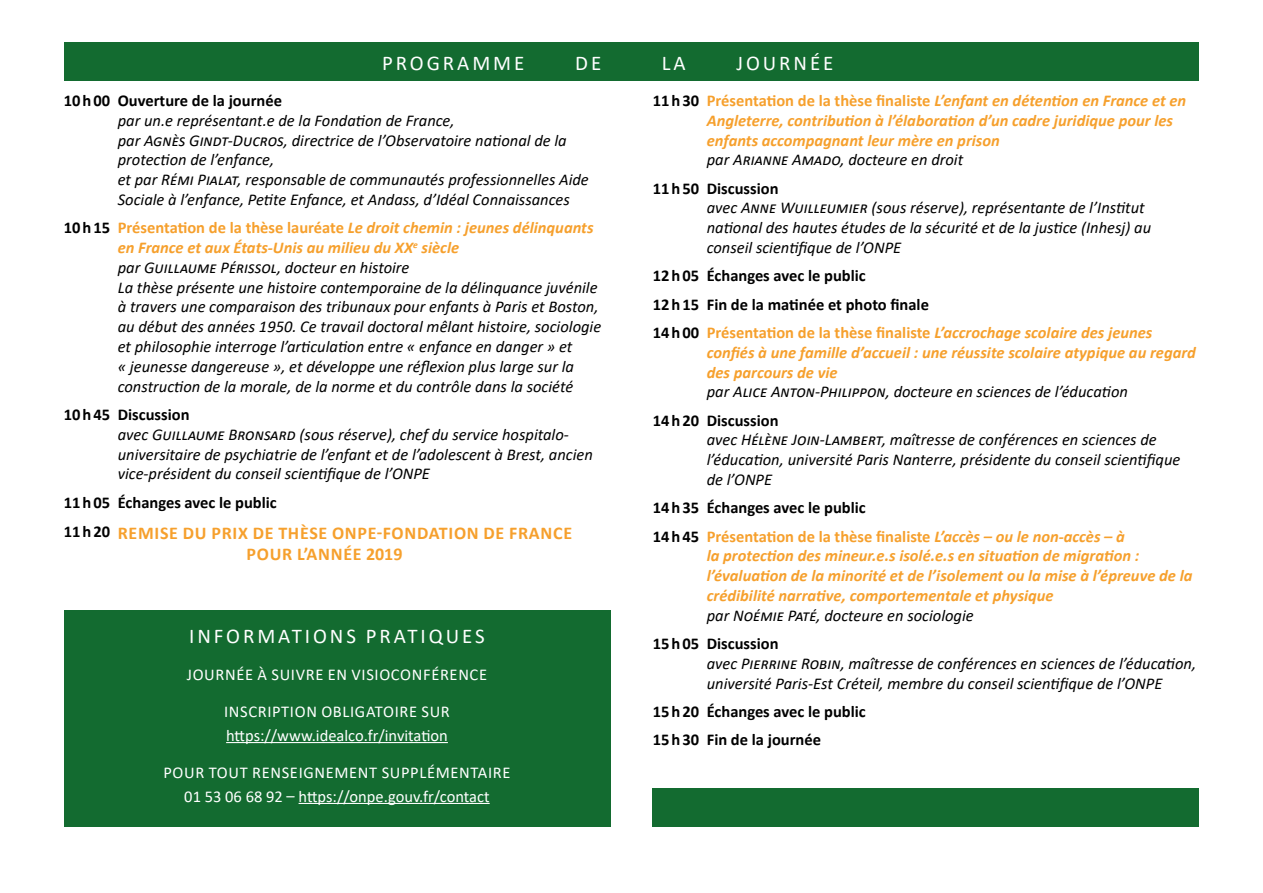
<style>
.page{position:relative;width:1263px;height:893px;background:#fff}
.page>*{position:absolute;margin:0;border:0;box-sizing:border-box;transform-origin:0 0}
.t1{font:21px "Calibri";letter-spacing:.14em;color:#fff}
.t2{font:700 18px/21px "Calibri";letter-spacing:.04em;color:#f6a02d}
.t3{font:italic 16.5px/19.8px "Calibri";color:#000}
.t4{font:italic 700 16.5px/19.8px "Calibri";color:#f6a02d}
.t5{font:700 16.5px/28.3px "Calibri";color:#000}
.t6{font:16.5px/24px "Calibri";letter-spacing:.04em;color:#fff}
.s1{font-weight:700;font-style:normal}
.s2{font-weight:700;font-style:normal;color:#f6a02d}
.s3{font-weight:700;color:#f6a02d}
.s4{font-size:16.5px;color:#000}
.s5{font-style:normal;color:#000}
.s6{font-style:normal}
.s7{color:#f6a02d}
.s8{font-style:italic;color:#f6a02d}
</style>
<div class="page">
<div style="left:64px;top:43px;width:567px;height:38px;background:#136b30"></div>
<div style="left:631px;top:43px;width:568px;height:38px;background:#136b30"></div>
<div style="left:653px;top:789px;width:546px;height:38px;background:#136b30"></div>
<div style="left:64px;top:610px;width:546px;height:217px;background:#136b30"></div>
<hr style="left:226px;top:742px;width:222px;height:1px;background:#fff">
<hr style="left:299px;top:803px;width:191px;height:1px;background:#fff">
<p class="t1" style="left:382px;top:48px;width:144px">PROGRAMME</p>
<p class="t1" style="left:575px;top:48px;width:28px">DE</p>
<p class="t1" style="left:662px;top:48px;width:25px">LA</p>
<p class="t1" style="left:736px;top:48px;width:99px">JOURNÉE</p>
<p class="t5" style="left:64px;top:86px;width:220px">10 h 00 Ouverture de la journée</p>
<p class="t3" style="left:118px;top:110px;width:473px">par un.e représentant.e de la Fondation de France,<br>par Agnès Gindt-Ducros, directrice de l’Observatoire national de la protection de l’enfance,<br>et par Rémi Pialat, responsable de communautés professionnelles Aide Sociale à l’enfance, Petite Enfance, et Andass, d’Idéal Connaissances</p>
<p class="t3" style="left:118px;top:217px;width:485px;text-indent:-54px"><span class="s1">10 h 15</span> <span class="s2">Présentation de la thèse lauréate</span> <span class="s3">Le droit chemin : jeunes délinquants en France et aux États-Unis au milieu du XX</span><sup>e</sup> <span class="s3">siècle<br></span>par Guillaume Périssol, docteur en histoire<br>La thèse présente une histoire contemporaine de la délinquance juvénile à travers une comparaison des tribunaux pour enfants à Paris et Boston, au début des années 1950. Ce travail doctoral mêlant histoire, sociologie et philosophie interroge l’articulation entre « enfance en danger » et<br>« jeunesse dangereuse », et développe une réflexion plus large sur la construction de la morale, de la norme et du contrôle dans la société</p>
<p class="t5" style="left:64px;top:400px;width:127px">10 h 45 Discussion</p>
<p class="t3" style="left:118px;top:424px;width:477px">avec Guillaume Bronsard (sous réserve), chef du service hospitalo&shy;universitaire de psychiatrie de l’enfant et de l’adolescent à Brest, ancien vice-président du conseil scientifique de l’ONPE</p>
<p class="t5" style="left:64px;top:488px;width:215px">11 h 05 Échanges avec le public</p>
<p class="t2" style="left:247px;top:522px;width:327px;text-indent:-183px"><span class="s4">11 h 20</span> REMISE DU PRIX DE THÈSE ONPE-FONDATION DE FRANCE<br>POUR L’ANNÉE 2019</p>
<p class="t1" style="left:189px;top:621px;width:297px">INFORMATIONS PRATIQUES</p>
<p class="t6" style="left:187px;top:662px;width:302px">JOURNÉE À SUIVRE EN VISIOCONFÉRENCE</p>
<p class="t6" style="left:224px;top:699px;width:227px">INSCRIPTION OBLIGATOIRE SUR https://www.idealco.fr/invitation</p>
<p class="t6" style="left:163px;top:760px;width:349px;text-align:center">POUR TOUT RENSEIGNEMENT SUPPLÉMENTAIRE<br>01 53 06 68 92 – https://onpe.gouv.fr/contact</p>
<p class="t4" style="left:707px;top:90px;width:481px;text-indent:-54px"><span class="s5">11 h 30</span> <span class="s6">Présentation de la thèse finaliste</span> L’enfant en détention en France et en<br>Angleterre, contribution à l’élaboration d’un cadre juridique pour les enfants accompagnant leur mère en prison</p>
<p class="t3" style="left:707px;top:149px;width:258px">par Arianne Amado, docteure en droit</p>
<p class="t5" style="left:653px;top:174px;width:127px">11 h 50 Discussion</p>
<p class="t3" style="left:707px;top:197px;width:446px">avec Anne Wuilleumier (sous réserve), représentante de l’Institut national des hautes études de la sécurité et de la justice (Inhesj) au conseil scientifique de l’ONPE</p>
<p class="t5" style="left:653px;top:261px;width:501px">12 h 05 Échanges avec le public<br>12 h 15 Fin de la matinée et photo finale<br>14 h 00 <span class="s7">Présentation de la thèse finaliste</span> <span class="s8">L’accrochage scolaire des jeunes</span></p>
<p class="t4" style="left:707px;top:342px;width:491px">confiés à une famille d’accueil : une réussite scolaire atypique au regard des parcours de vie</p>
<p class="t3" style="left:707px;top:381px;width:423px">par Alice Anton-Philippon, docteure en sciences de l’éducation</p>
<p class="t5" style="left:653px;top:406px;width:127px">14 h 20 Discussion</p>
<p class="t3" style="left:707px;top:429px;width:475px">avec Hélène Join-Lambert, maîtresse de conférences en sciences de l’éducation, université Paris Nanterre, présidente du conseil scientifique de l’ONPE</p>
<p class="t5" style="left:653px;top:493px;width:474px">14 h 35 Échanges avec le public<br>14 h 45 <span class="s7">Présentation de la thèse finaliste</span> <span class="s8">L’accès – ou le non-accès – à</span></p>
<p class="t4" style="left:707px;top:545px;width:487px">la protection des mineur.e.s isolé.e.s en situation de migration : l’évaluation de la minorité et de l’isolement ou la mise à l’épreuve de la crédibilité narrative, comportementale et physique</p>
<p class="t3" style="left:707px;top:605px;width:268px">par Noémie Paté, docteure en sociologie</p>
<p class="t5" style="left:653px;top:629px;width:127px">15 h 05 Discussion</p>
<p class="t3" style="left:707px;top:653px;width:491px">avec Pierrine Robin, maîtresse de conférences en sciences de l’éducation, université Paris-Est Créteil, membre du conseil scientifique de l’ONPE</p>
<p class="t5" style="left:653px;top:697px;width:215px">15 h 20 Échanges avec le public<br>15 h 30 Fin de la journée</p>
</div>
